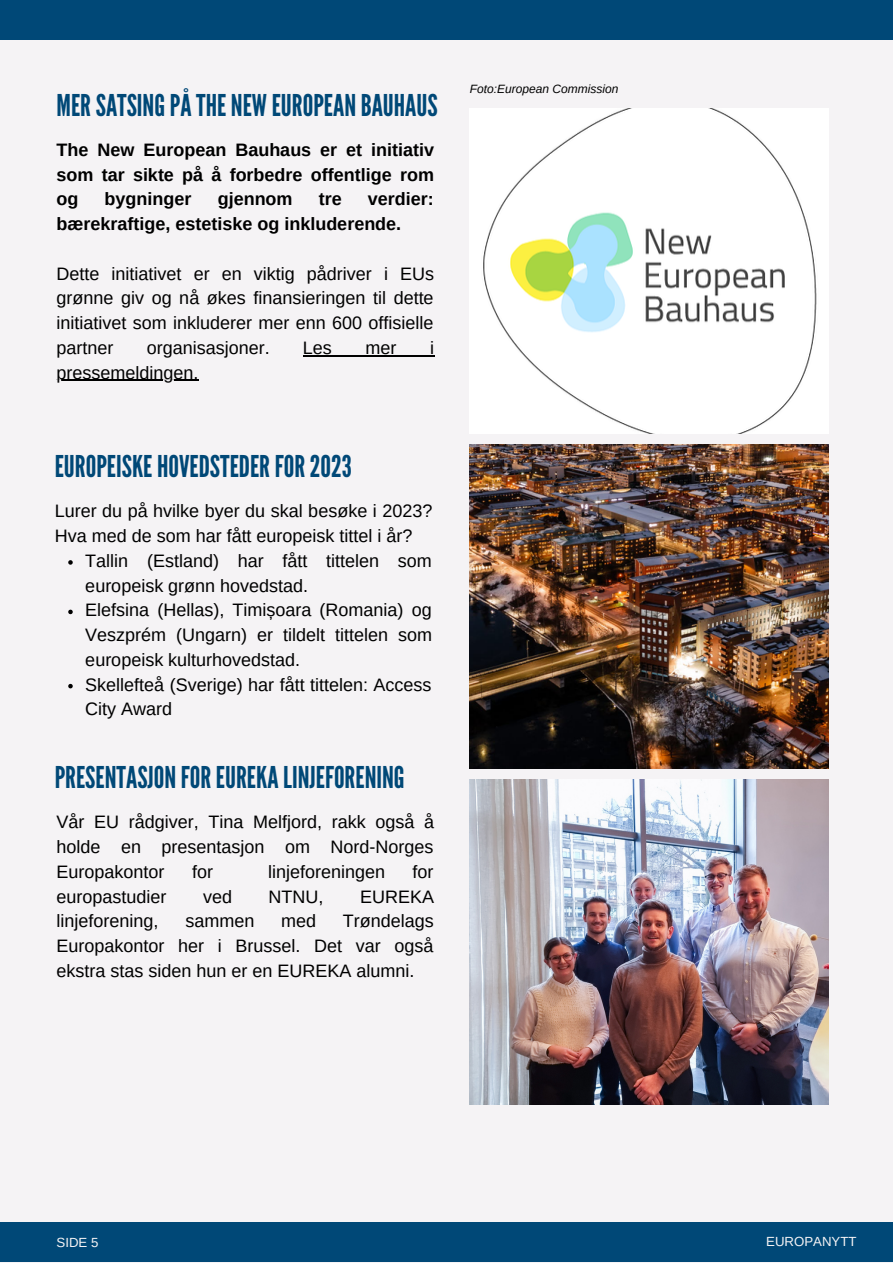
<style>
.page{position:relative;width:893px;height:1264px;background:#fff}
.page>*{position:absolute;margin:0;border:0;box-sizing:border-box;transform-origin:0 0}
.t1{font:30px "League Gothic";color:#004877}
.t2{font:18px/24.8px "Arimo";color:#000;text-align:justify}
.t3{font:700 18px/24.8px "Arimo";color:#000;text-align:justify}
.t4{font:13.2px "Arimo";color:#f5f3f5}
.t5{font:italic 12px "Arimo";color:#000}
</style>
<div class="page">
<div style="left:0;top:0;width:892px;height:1262px;background:#f5f3f5"></div>
<div style="left:0;top:1222px;width:892px;height:40px;background:#004877"></div>
<div style="left:0;top:0;width:892px;height:39px;background:#004877"></div>
<img style="left:470px;top:108px;width:358px;height:325px">
<img style="left:470px;top:444px;width:358px;height:324px">
<img style="left:470px;top:779px;width:358px;height:325px">
<hr style="left:303px;top:355px;width:131px;height:1px;background:#000">
<hr style="left:57px;top:380px;width:142px;height:1px;background:#000">
<svg style="left:68px;top:560px;width:5px;height:4px"></svg>
<svg style="left:68px;top:609px;width:5px;height:5px"></svg>
<svg style="left:68px;top:684px;width:5px;height:4px"></svg>
<h1 class="t1" style="left:57px;top:87px;width:382px">MERSATSINGPÅTHENEW EUROPEANBAUHAUS</h1>
<p class="t3" style="left:57px;top:137px;width:379px">The New European Bauhaus er et initiativ som tar sikte på å forbedre offentlige rom og</p>
<p class="t3" style="left:57px;top:187px;width:379px;text-indent:311px">verdier: bærekraftige, estetiske og inkluderende.</p>
<p class="t2" style="left:57px;top:261px;width:379px">Dette initiativet er en viktig pådriver i EUs grønne giv og nå økes finansieringen til dette initiativet som inkluderer mer enn 600 offisielle partner</p>
<p class="t3" style="left:105px;top:187px;width:88px">bygninger</p>
<p class="t3" style="left:218px;top:187px;width:76px">gjennom</p>
<p class="t3" style="left:319px;top:187px;width:24px">tre</p>
<p class="t2" style="left:147px;top:335px;width:124px">organisasjoner.</p>
<p class="t2" style="left:303px;top:335px;width:30px">Les</p>
<p class="t2" style="left:365px;top:335px;width:32px">mer</p>
<p class="t2" style="left:430px;top:335px;width:5px">i</p>
<p class="t2" style="left:57px;top:360px;width:143px">pressemeldingen.</p>
<h1 class="t1" style="left:55px;top:449px;width:298px">EUROPEISKEHOVEDSTEDERFOR2023</h1>
<p class="t2" style="left:55px;top:499px;width:379px">Lurer du på hvilke byer du skal besøke i 2023?<br>Hva med de som har fått europeisk tittel i år?</p>
<p class="t2" style="left:85px;top:548px;width:348px;text-align:left">Tallin (Estland) har fått tittelen som europeisk grønn hovedstad.<br>Elefsina (Hellas), Timișoara (Romania) og Veszprém (Ungarn) er tildelt tittelen som europeisk kulturhovedstad.<br>Skellefteå (Sverige) har fått tittelen: Access City Award</p>
<h1 class="t1" style="left:55px;top:760px;width:351px">PRESENTASJONFOREUREKALINJEFORENING</h1>
<p class="t2" style="left:57px;top:809px;width:379px">Vår EU rådgiver, Tina Melfjord, rakk også å holde en presentasjon om Nord-Norges Europakontor</p>
<p class="t2" style="left:192px;top:859px;width:22px">for</p>
<p class="t2" style="left:268px;top:859px;width:118px">linjeforeningen</p>
<p class="t2" style="left:412px;top:859px;width:22px">for</p>
<p class="t2" style="left:57px;top:884px;width:111px">europastudier</p>
<p class="t2" style="left:203px;top:884px;width:30px">ved</p>
<p class="t2" style="left:268px;top:884px;width:56px">NTNU,</p>
<p class="t2" style="left:360px;top:884px;width:75px">EUREKA</p>
<p class="t2" style="left:57px;top:908px;width:103px">linjeforening,</p>
<p class="t2" style="left:185px;top:908px;width:70px">sammen</p>
<p class="t2" style="left:281px;top:908px;width:36px">med</p>
<p class="t2" style="left:57px;top:908px;width:379px;text-indent:286px">Trøndelags Europakontor her i Brussel. Det var også ekstra stas siden hun er en EUREKA alumni.</p>
<p class="t5" style="left:470px;top:82px;width:150px">Foto:European Commission</p>
<p class="t4" style="left:57px;top:1235px;width:43px">SIDE 5</p>
<p class="t4" style="left:766px;top:1234px;width:92px">EUROPANYTT</p>
</div>
